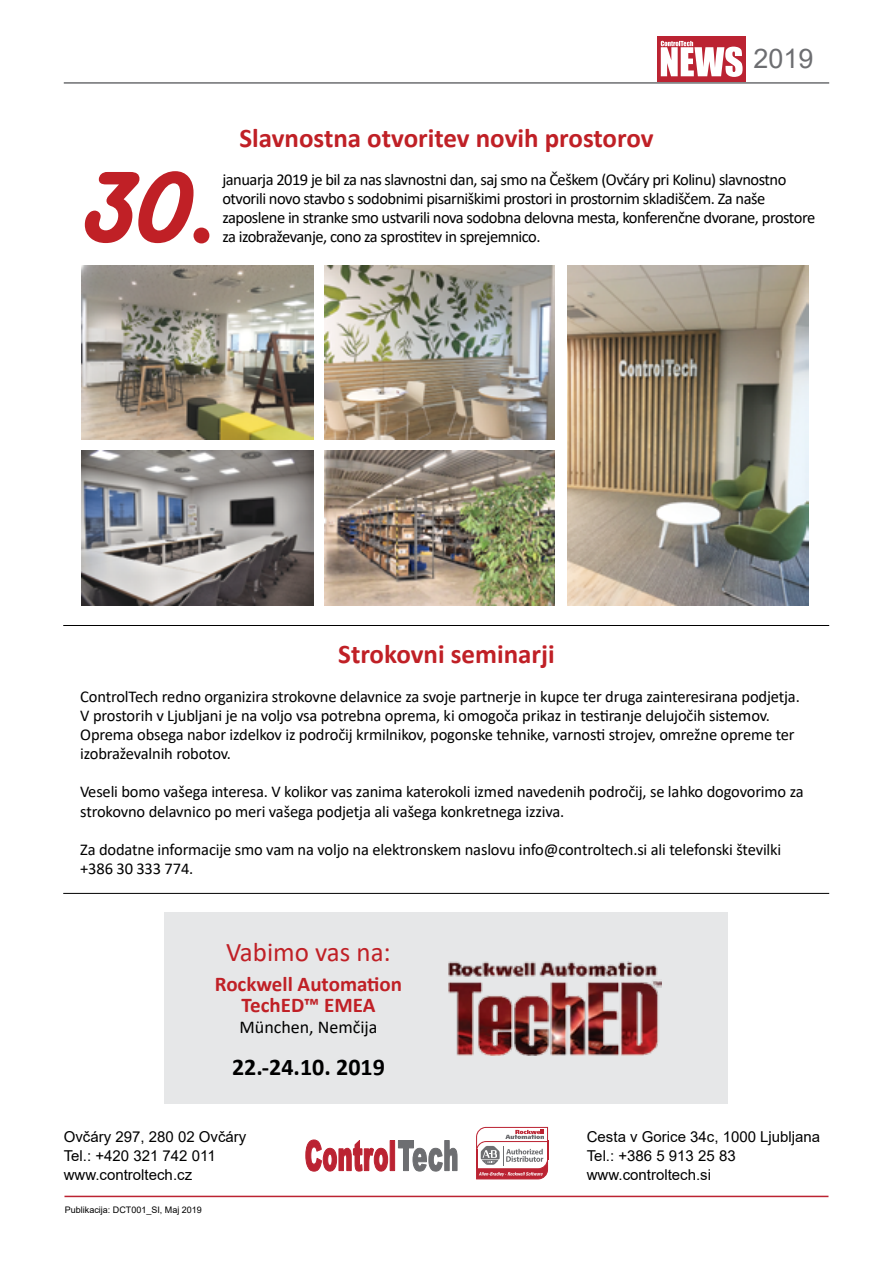
<style>
.page{position:relative;width:893px;height:1263px;background:#fff}
.page>*{position:absolute;margin:0;border:0;box-sizing:border-box;transform-origin:0 0}
.t1{font:700 27px "Calibri";color:#c02026}
.t2{font:27px "Calibri";color:#c02026}
.t3{font:27px "Arial";color:#6d6e71}
.t4{font:700 24px "Calibri";color:#000}
.t5{font:700 21px/21px "Calibri";color:#c02026;text-align:center}
.t6{font:18px "Calibri";color:#000}
.t7{font:16.5px/19.2px "Calibri";letter-spacing:-.015em;color:#000}
.t8{font:15px/19.2px "Arial";color:#000}
.t9{font:9px "Arial";color:#000}
</style>
<div class="page">
<div style="left:657px;top:36px;width:89px;height:46px;background:#bb2332"></div>
<svg style="left:661px;top:41px;width:82px;height:36px"></svg>
<hr style="left:64px;top:82px;width:765px;height:2px;background:#6d6e71">
<svg style="left:305px;top:1139px;width:153px;height:33px"></svg>
<svg style="left:476px;top:1127px;width:72px;height:52px"></svg>
<hr style="left:64px;top:1196px;width:764px;height:1px;background:#bb2332">
<hr style="left:63px;top:625px;width:766px;height:1px;background:#000">
<hr style="left:63px;top:893px;width:766px;height:1px;background:#000">
<img style="left:82px;top:265px;width:232px;height:174px">
<img style="left:325px;top:265px;width:229px;height:174px">
<img style="left:82px;top:451px;width:232px;height:155px">
<img style="left:325px;top:451px;width:229px;height:155px">
<img style="left:567px;top:265px;width:242px;height:341px">
<svg style="left:85px;top:171px;width:124px;height:72px"></svg>
<div style="left:165px;top:912px;width:563px;height:191px;background:#e6e7e8"></div>
<img style="left:448px;top:961px;width:213px;height:94px">
<h1 class="t1" style="left:239px;top:119px;width:416px">Slavnostna otvoritev novih prostorov</h1>
<h1 class="t3" style="left:753px;top:39px;width:62px">2019</h1>
<p class="t7" style="left:222px;top:170px;width:594px">januarja 2019 je bil za nas slavnostni dan, saj smo na Češkem (Ovčáry pri Kolinu) slavnostno otvorili novo stavbo s sodobnimi pisarniškimi prostori in prostornim skladiščem. Za naše zaposlene in stranke smo ustvarili nova sodobna delovna mesta, konferenčne dvorane, prostore za izobraževanje, cono za sprostitev in sprejemnico.</p>
<h1 class="t1" style="left:338px;top:635px;width:218px">Strokovni seminarji</h1>
<p class="t7" style="left:80px;top:686px;width:721px">ControlTech redno organizira strokovne delavnice za svoje partnerje in kupce ter druga zainteresirana podjetja.<br>V prostorih v Ljubljani je na voljo vsa potrebna oprema, ki omogoča prikaz in testiranje delujočih sistemov.<br>Oprema obsega nabor izdelkov iz področij krmilnikov, pogonske tehnike, varnosti strojev, omrežne opreme ter izobraževalnih robotov.</p>
<p class="t7" style="left:80px;top:782px;width:725px">Veseli bomo vašega interesa. V kolikor vas zanima katerokoli izmed navedenih področij, se lahko dogovorimo za strokovno delavnico po meri vašega podjetja ali vašega konkretnega izziva.</p>
<p class="t7" style="left:80px;top:839px;width:703px">Za dodatne informacije smo vam na voljo na elektronskem naslovu info@controltech.si ali telefonski številki +386 30 333 774.</p>
<h1 class="t2" style="left:226px;top:933px;width:166px">Vabimo vas na:</h1>
<p class="t5" style="left:215px;top:973px;width:189px">Rockwell Automation<br>TechED™ EMEA</p>
<p class="t6" style="left:239px;top:1015px;width:139px">München, Nemčija</p>
<h2 class="t4" style="left:232px;top:1050px;width:154px">22.-24.10. 2019</h2>
<p class="t8" style="left:64px;top:1127px;width:184px">Ovčáry 297, 280 02 Ovčáry<br>Tel.: +420 321 742 011 www.controltech.cz</p>
<p class="t8" style="left:587px;top:1127px;width:235px">Cesta v Gorice 34c, 1000 Ljubljana<br>Tel.: +386 5 913 25 83 www.controltech.si</p>
<p class="t9" style="left:65px;top:1203px;width:139px">Publikacija: DCT001_SI, Maj 2019</p>
</div>
